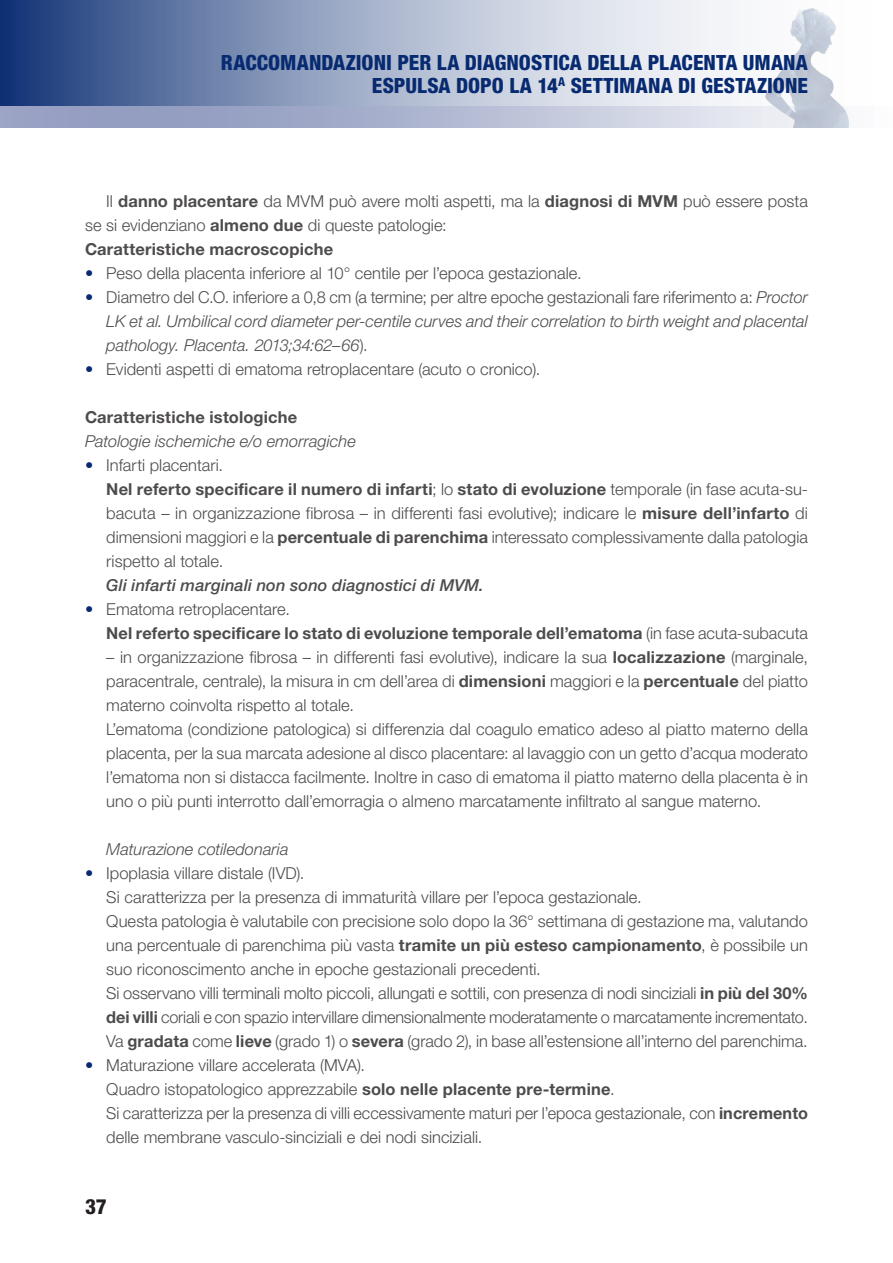
<style>
.page{position:relative;width:893px;height:1263px;background:#fff}
.page>*{position:absolute;margin:0;border:0;box-sizing:border-box;transform-origin:0 0}
.t1{font:800 condensed 21px/22.5px "Helvetica Neue LT Std";color:#072a70;text-align:right}
.t2{font:800 condensed 21px "Helvetica Neue LT Std";color:#241f1f}
.t3{font:300 16.5px/24px "Helvetica Neue LT Std";color:#4e4b4c}
.t4{font:italic 300 16.5px/24px "Helvetica Neue LT Std";color:#4e4b4c;text-align:justify}
.t5{font:700 16.5px/24px "Helvetica Neue LT Std";letter-spacing:.01em;color:#4e4b4c}
.t6{font:italic 500 16.5px "Helvetica Neue LT Std";letter-spacing:.005em;color:#4e4b4c}
.s1{font-weight:700}
.s2{color:#072a70}
.s3{font-style:normal;color:#072a70}
.s4{font-style:normal}
.s5{font-weight:300;color:#072a70}
.s6{font-weight:300}
</style>
<div class="page">
<svg style="left:0;top:0;width:733px;height:106px;background:#99a7c4"></svg>
<svg style="left:0;top:106px;width:758px;height:22px;background:#b0b7d1"></svg>
<img style="left:758px;top:8px;width:91px;height:120px">
<p class="t1" style="left:221px;top:51px;width:588px">RACCOMANDAZIONI PER LA DIAGNOSTICA DELLA PLACENTA UMANA<br>ESPULSA DOPO LA 14<sup>A</sup> SETTIMANA DI GESTAZIONE</p>
<p class="t3" style="left:85px;top:189px;width:724px;text-indent:21px">Il <span class="s1">danno placentare</span> da MVM può avere molti aspetti, ma la <span class="s1">diagnosi di MVM</span> può essere posta se si evidenziano <span class="s1">almeno due</span> di queste patologie:<br><span class="s1">Caratteristiche macroscopiche</span></p>
<p class="t3" style="left:85px;top:261px;width:498px"><span class="s2">•</span> Peso della placenta inferiore al 10° centile per l’epoca gestazionale.</p>
<p class="t4" style="left:106px;top:285px;width:703px;text-indent:-21px"><span class="s3">•</span> <span class="s4">Diametro del C.O. inferiore a 0,8 cm (a termine; per altre epoche gestazionali fare riferimento a:</span> Proctor LK et al. Umbilical cord diameter per-centile curves and their correlation to birth weight and placental pathology. Placenta. 2013;34:62–66<span class="s4">).</span></p>
<p class="t3" style="left:85px;top:357px;width:457px"><span class="s2">•</span> Evidenti aspetti di ematoma retroplacentare (acuto o cronico).</p>
<p class="t5" style="left:85px;top:405px;width:214px">Caratteristiche istologiche</p>
<p class="t4" style="left:85px;top:429px;width:272px">Patologie ischemiche e/o emorragiche</p>
<p class="t3" style="left:106px;top:453px;width:703px;text-indent:-21px"><span class="s2">•</span> Infarti placentari.<br><span class="s1">Nel referto specificare il numero di infarti</span>; lo <span class="s1">stato di evoluzione</span> temporale (in fase acuta-su&shy;bacuta – in organizzazione fibrosa – in differenti fasi evolutive); indicare le <span class="s1">misure dell’infarto</span> di dimensioni maggiori e la <span class="s1">percentuale di parenchima</span> interessato complessivamente dalla patologia rispetto al totale.</p>
<p class="t6" style="left:106px;top:575px;width:379px">Gli infarti marginali non sono diagnostici di MVM.</p>
<p class="t5" style="left:106px;top:597px;width:703px;text-indent:-21px"><span class="s5">•</span> <span class="s6">Ematoma retroplacentare.<br></span>Nel referto specificare lo stato di evoluzione temporale dell’ematoma <span class="s6">(in fase acuta-subacuta</span></p>
<p class="t3" style="left:106px;top:645px;width:703px">– in organizzazione fibrosa – in differenti fasi evolutive), indicare la sua <span class="s1">localizzazione</span> (marginale, paracentrale, centrale), la misura in cm dell’area di <span class="s1">dimensioni</span> maggiori e la <span class="s1">percentuale</span> del piatto materno coinvolta rispetto al totale.<br>L’ematoma (condizione patologica) si differenzia dal coagulo ematico adeso al piatto materno della placenta, per la sua marcata adesione al disco placentare: al lavaggio con un getto d’acqua moderato l’ematoma non si distacca facilmente. Inoltre in caso di ematoma il piatto materno della placenta è in uno o più punti interrotto dall’emorragia o almeno marcatamente infiltrato al sangue materno.</p>
<p class="t4" style="left:106px;top:837px;width:184px">Maturazione cotiledonaria</p>
<p class="t3" style="left:106px;top:861px;width:703px;text-indent:-21px"><span class="s2">•</span> Ipoplasia villare distale (IVD).<br>Si caratterizza per la presenza di immaturità villare per l’epoca gestazionale.<br>Questa patologia è valutabile con precisione solo dopo la 36° settimana di gestazione ma, valutando una percentuale di parenchima più vasta <span class="s1">tramite un più esteso campionamento</span>, è possibile un suo riconoscimento anche in epoche gestazionali precedenti.<br>Si osservano villi terminali molto piccoli, allungati e sottili, con presenza di nodi sinciziali <span class="s1">in più del 30% dei villi</span> coriali e con spazio intervillare dimensionalmente moderatamente o marcatamente incrementato.<br>Va <span class="s1">gradata</span> come <span class="s1">lieve</span> (grado 1) o <span class="s1">severa</span> (grado 2), in base all’estensione all’interno del parenchima.</p>
<p class="t3" style="left:106px;top:1053px;width:703px;text-indent:-21px"><span class="s2">•</span> Maturazione villare accelerata (MVA).<br>Quadro istopatologico apprezzabile <span class="s1">solo nelle placente pre-termine</span>.<br>Si caratterizza per la presenza di villi eccessivamente maturi per l’epoca gestazionale, con <span class="s1">incremento </span>delle membrane vasculo-sinciziali e dei nodi sinciziali.</p>
<p class="t2" style="left:85px;top:1194px;width:23px">37</p>
</div>
